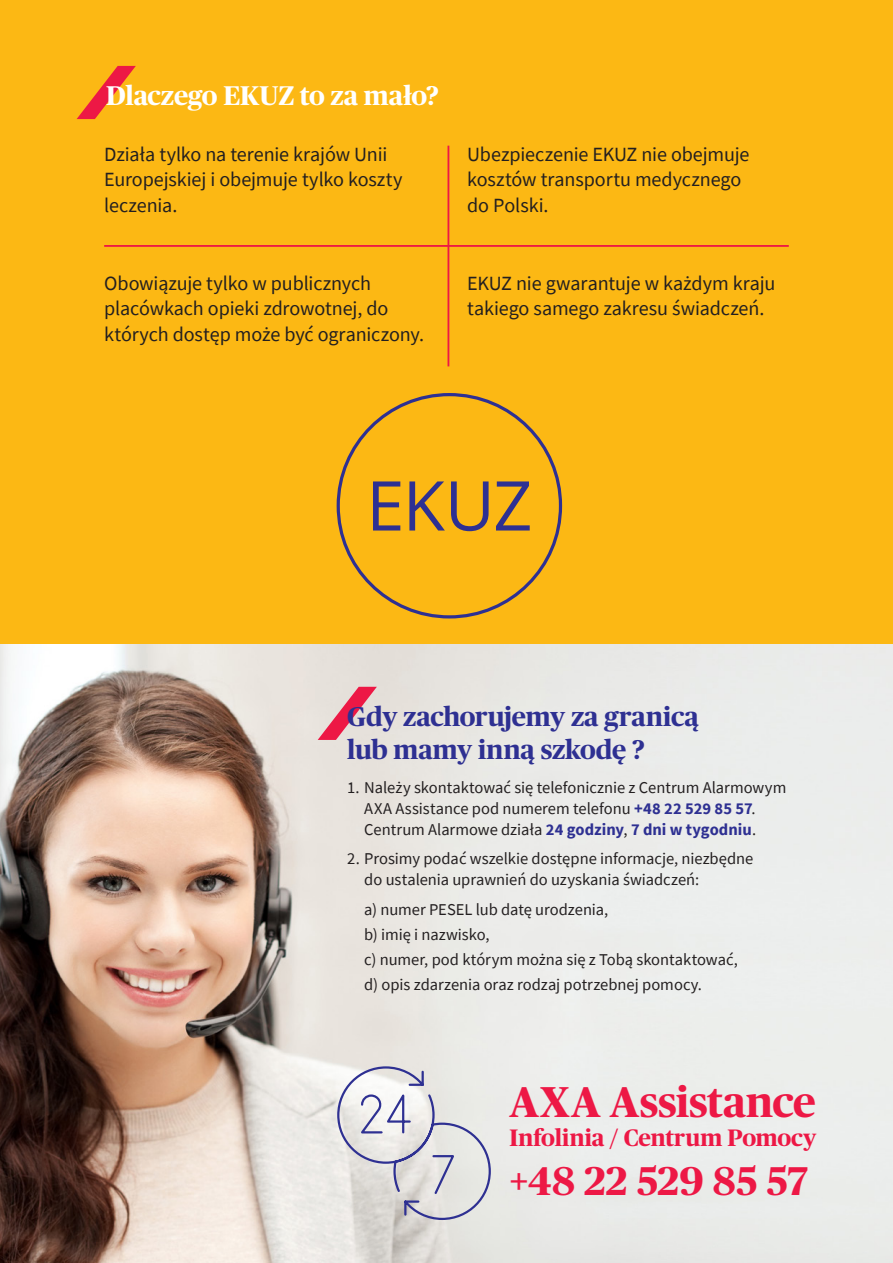
<style>
.page{position:relative;width:893px;height:1263px;background:#fff}
.page>*{position:absolute;margin:0;border:0;box-sizing:border-box;transform-origin:0 0}
.tytuly{font:68.7px "Open Sans";color:#2e3092}
.tytuly-2{font:700 43.05px "Publico Headline";letter-spacing:-.005em;color:#ed1845}
.tytuly-3{font:700 40.05px "Publico Headline";letter-spacing:.005em;color:#ed1845}
.tytuly-4{font:700 27px/32.4px "Publico Headline";letter-spacing:-.01em;color:#2e3092}
.tytuly-5{font:700 27px "Publico Headline";letter-spacing:-.005em;color:#fff}
.tytuly-6{font:700 23.7px "Publico Headline";color:#ed1845}
.t1{font:20.1px/25.7px "Source Sans Pro";letter-spacing:-.01em;color:#231f20}
.t2{font:16.5px/21px "Source Sans Pro";letter-spacing:-.005em;color:#231f20}
.s1{font-weight:700;color:#2e3092}
</style>
<div class="page">
<div style="left:0;top:0;width:893px;height:644px;background:#fcb814"></div>
<img style="left:0;top:644px;width:893px;height:619px">
<svg style="left:336px;top:1065px;width:156px;height:156px;background:#dad9dc"></svg>
<svg style="left:318px;top:687px;width:59px;height:53px;background:#e7a2ac"></svg>
<svg style="left:77px;top:66px;width:59px;height:53px"></svg>
<hr style="left:104px;top:245px;width:685px;height:2px;background:#ed1845">
<hr style="left:447px;top:146px;width:2px;height:220px;background:#ed1845">
<p class="tytuly-5" style="left:106px;top:76px;width:334px">Dlaczego EKUZ to za mało?</p>
<p class="t1" style="left:104px;top:141px;width:300px">Działa tylko na terenie krajów Unii<br>Europejskiej i obejmuje tylko koszty leczenia.</p>
<p class="t1" style="left:104px;top:270px;width:321px">Obowiązuje tylko w publicznych placówkach opieki zdrowotnej, do których dostęp może być ograniczony.</p>
<p class="t1" style="left:467px;top:141px;width:284px">Ubezpieczenie EKUZ nie obejmuje kosztów transportu medycznego do Polski.</p>
<p class="t1" style="left:467px;top:270px;width:310px">EKUZ nie gwarantuje w każdym kraju takiego samego zakresu świadczeń.</p>
<p class="tytuly" style="left:366px;top:458px;width:168px">EKUZ</p>
<p class="tytuly-4" style="left:347px;top:699px;width:353px">Gdy zachorujemy za granicą lub mamy inną szkodę ?</p>
<p class="t2" style="left:364px;top:776px;width:424px;text-indent:-17px">1. Należy skontaktować się telefonicznie z Centrum Alarmowym<br>AXA Assistance pod numerem telefonu <span class="s1">+48 22 529 85 57</span>.<br>Centrum Alarmowe działa <span class="s1">24 godziny</span>, <span class="s1">7 dni w tygodniu</span>.</p>
<p class="t2" style="left:364px;top:848px;width:391px;text-indent:-17px">2. Prosimy podać wszelkie dostępne informacje, niezbędne do ustalenia uprawnień do uzyskania świadczeń:</p>
<p class="t2" style="left:364px;top:898px;width:245px">a) numer PESEL lub datę urodzenia,</p>
<p class="t2" style="left:364px;top:924px;width:127px">b) imię i nazwisko,</p>
<p class="t2" style="left:364px;top:949px;width:375px">c) numer, pod którym można się z Tobą skontaktować,</p>
<p class="t2" style="left:364px;top:974px;width:339px">d) opis zdarzenia oraz rodzaj potrzebnej pomocy.</p>
<p class="tytuly-2" style="left:510px;top:1071px;width:308px">AXA Assistance</p>
<p class="tytuly-6" style="left:510px;top:1121px;width:308px">Infolinia / Centrum Pomocy</p>
<p class="tytuly-3" style="left:510px;top:1152px;width:300px">+48 22 529 85 57</p>
</div>
